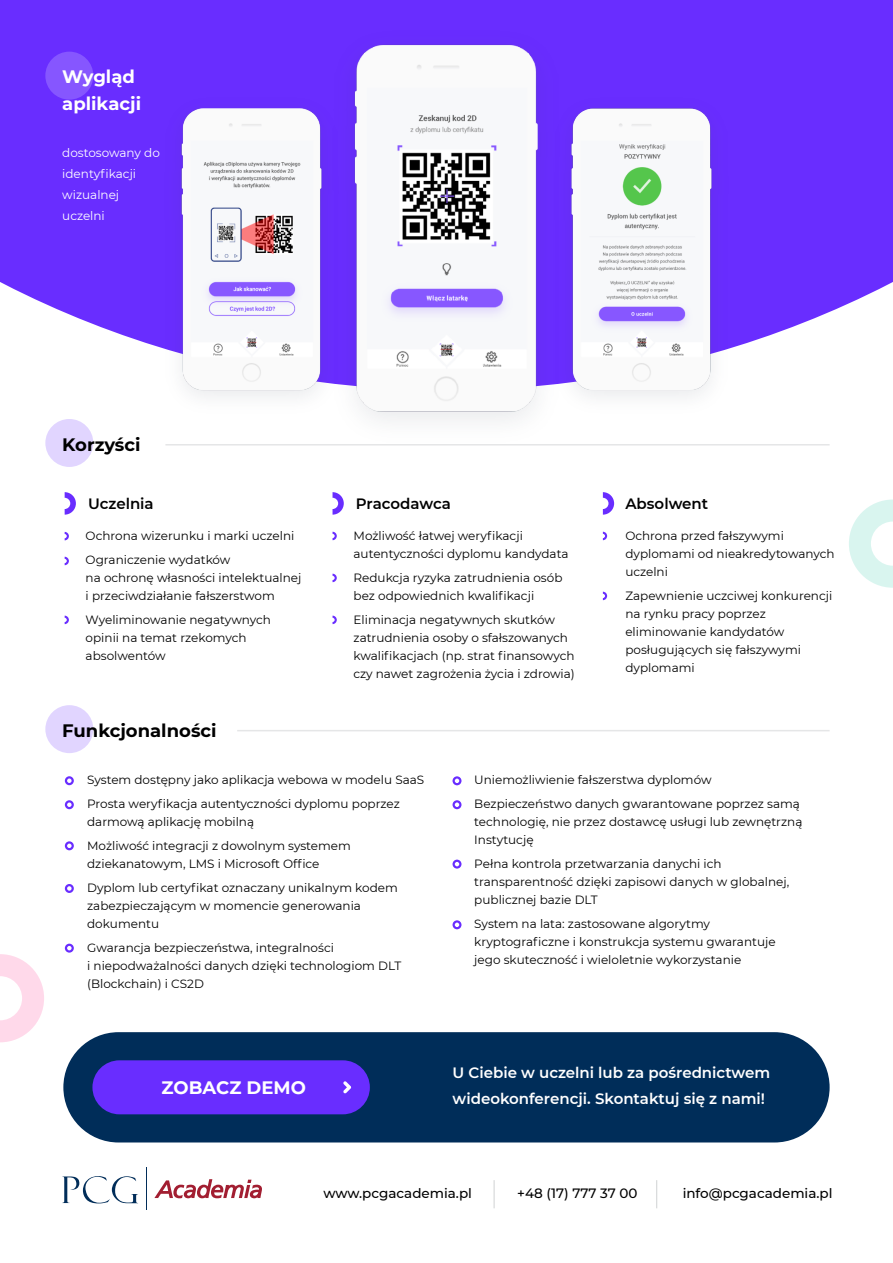
<style>
.page{position:relative;width:893px;height:1263px;background:#fff}
.page>*{position:absolute;margin:0;border:0;box-sizing:border-box;transform-origin:0 0}
.t1{font:700 18px/27px "Montserrat";color:#fff}
.t2{font:700 18px "Montserrat";color:#000}
.t3{font:600 15px/25.5px "Montserrat";color:#fff}
.t4{font:600 15px "Montserrat";color:#000}
.t5{font:500 13.5px "Montserrat";color:#000}
.t6{font:12px/18px "Montserrat";color:#000}
.t7{font:12px/21px "Montserrat";color:#fff}
</style>
<div class="page">
<div style="left:0;top:0;width:893px;height:346px;background:#692dff"></div>
<div style="left:45px;top:52px;width:48px;height:48px;background:#8656ff;border-radius:50%"></div>
<svg style="left:62px;top:1176px;width:76px;height:27px"></svg>
<hr style="left:147px;top:1168px;width:1px;height:42px;background:#012d59">
<svg style="left:154px;top:1179px;width:108px;height:19px"></svg>
<svg style="left:494px;top:1180px;width:1px;height:28px"></svg>
<svg style="left:656px;top:1180px;width:1px;height:28px"></svg>
<svg style="left:849px;top:499px;width:44px;height:89px"></svg>
<svg style="left:0;top:954px;width:44px;height:88px"></svg>
<div style="left:45px;top:419px;width:48px;height:48px;background:#e1d5ff;border-radius:50%"></div>
<div style="left:45px;top:705px;width:48px;height:48px;background:#e1d5ff;border-radius:50%"></div>
<hr style="left:237px;top:730px;width:593px;height:1px;background:#e5e6e7">
<hr style="left:165px;top:444px;width:665px;height:1px;background:#e5e6e7">
<svg style="left:65px;top:776px;width:9px;height:9px"></svg>
<svg style="left:65px;top:800px;width:9px;height:9px"></svg>
<svg style="left:65px;top:841px;width:9px;height:9px"></svg>
<svg style="left:65px;top:884px;width:9px;height:9px"></svg>
<svg style="left:65px;top:944px;width:9px;height:9px"></svg>
<svg style="left:603px;top:492px;width:11px;height:23px"></svg>
<svg style="left:603px;top:532px;width:4px;height:8px"></svg>
<svg style="left:603px;top:592px;width:4px;height:8px"></svg>
<svg style="left:333px;top:492px;width:11px;height:23px"></svg>
<svg style="left:333px;top:532px;width:4px;height:8px"></svg>
<svg style="left:333px;top:574px;width:4px;height:8px"></svg>
<svg style="left:333px;top:616px;width:4px;height:8px"></svg>
<svg style="left:65px;top:492px;width:11px;height:23px"></svg>
<svg style="left:65px;top:532px;width:4px;height:8px"></svg>
<svg style="left:65px;top:557px;width:4px;height:8px"></svg>
<svg style="left:65px;top:616px;width:4px;height:8px"></svg>
<div style="left:63px;top:1032px;width:767px;height:110px;background:#002d59;border-radius:55px"></div>
<div style="left:92px;top:1060px;width:278px;height:54px;background:#692dff;border-radius:27px"></div>
<svg style="left:343px;top:1081px;width:8px;height:12px"></svg>
<svg style="left:452px;top:776px;width:9px;height:9px"></svg>
<svg style="left:452px;top:800px;width:9px;height:9px"></svg>
<svg style="left:452px;top:860px;width:9px;height:8px"></svg>
<svg style="left:452px;top:920px;width:9px;height:9px"></svg>
<img style="left:319px;top:16px;width:255px;height:430px">
<img style="left:543px;top:86px;width:196px;height:338px">
<img style="left:154px;top:86px;width:196px;height:338px">
<h1 class="t1" style="left:62px;top:62px;width:80px">Wygląd aplikacji</h1>
<p class="t7" style="left:62px;top:142px;width:99px">dostosowany do identyfikacji wizualnej uczelni</p>
<h1 class="t2" style="left:62px;top:431px;width:80px">Korzyści</h1>
<p class="t4" style="left:88px;top:493px;width:67px">Uczelnia</p>
<p class="t6" style="left:86px;top:523px;width:210px;line-height:24px">Ochrona wizerunku i marki uczelni<br>Ograniczenie wydatków</p>
<p class="t6" style="left:86px;top:568px;width:217px">na ochronę własności intelektualnej i przeciwdziałanie fałszerstwom</p>
<p class="t6" style="left:86px;top:610px;width:187px">Wyeliminowanie negatywnych opinii na temat rzekomych absolwentów</p>
<p class="t4" style="left:356px;top:493px;width:96px">Pracodawca</p>
<p class="t6" style="left:354px;top:526px;width:217px">Możliwość łatwej weryfikacji autentyczności dyplomu kandydata</p>
<p class="t6" style="left:354px;top:568px;width:210px">Redukcja ryzyka zatrudnienia osób bez odpowiednich kwalifikacji</p>
<p class="t6" style="left:354px;top:610px;width:223px">Eliminacja negatywnych skutków zatrudnienia osoby o sfałszowanych kwalifikacjach (np. strat finansowych czy nawet zagrożenia życia i zdrowia)</p>
<p class="t4" style="left:625px;top:493px;width:84px">Absolwent</p>
<p class="t6" style="left:625px;top:526px;width:211px">Ochrona przed fałszywymi dyplomami od nieakredytowanych uczelni</p>
<p class="t6" style="left:625px;top:586px;width:208px">Zapewnienie uczciwej konkurencji na rynku pracy poprzez eliminowanie kandydatów posługujących się fałszywymi dyplomami</p>
<h1 class="t2" style="left:62px;top:717px;width:156px">Funkcjonalności</h1>
<p class="t6" style="left:87px;top:768px;width:339px;line-height:24px">System dostępny jako aplikacja webowa w modelu SaaS<br>Prosta weryfikacja autentyczności dyplomu poprzez</p>
<p class="t6" style="left:87px;top:810px;width:265px;line-height:24px">darmową aplikację mobilną<br>Możliwość integracji z dowolnym systemem</p>
<p class="t6" style="left:87px;top:852px;width:312px;line-height:24px">dziekanatowym, LMS i Microsoft Office<br>Dyplom lub certyfikat oznaczany unikalnym kodem</p>
<p class="t6" style="left:87px;top:897px;width:275px">zabezpieczającym w momencie generowania dokumentu</p>
<p class="t6" style="left:87px;top:939px;width:316px">Gwarancja bezpieczeństwa, integralności<br>i niepodważalności danych dzięki technologiom DLT (Blockchain) i CS2D</p>
<p class="t6" style="left:474px;top:768px;width:327px;line-height:24px">Uniemożliwienie fałszerstwa dyplomów<br>Bezpieczeństwo danych gwarantowane poprzez samą</p>
<p class="t6" style="left:474px;top:813px;width:330px">technologię, nie przez dostawcę usługi lub zewnętrzną<br>Instytucję</p>
<p class="t6" style="left:474px;top:855px;width:316px">Pełna kontrola przetwarzania danychi ich transparentność dzięki zapisowi danych w globalnej, publicznej bazie DLT</p>
<p class="t6" style="left:474px;top:915px;width:303px">System na lata: zastosowane algorytmy kryptograficzne i konstrukcja systemu gwarantuje jego skuteczność i wieloletnie wykorzystanie</p>
<h1 class="t1" style="left:162px;top:1073px;width:146px">ZOBACZ DEMO</h1>
<p class="t3" style="left:453px;top:1059px;width:319px">U Ciebie w uczelni lub za pośrednictwem wideokonferencji. Skontaktuj się z nami!</p>
<p class="t5" style="left:323px;top:1183px;width:150px">www.pcgacademia.pl</p>
<p class="t5" style="left:517px;top:1183px;width:122px">+48 (17) 777 37 00</p>
<p class="t5" style="left:683px;top:1183px;width:151px">info@pcgacademia.pl</p>
</div>
